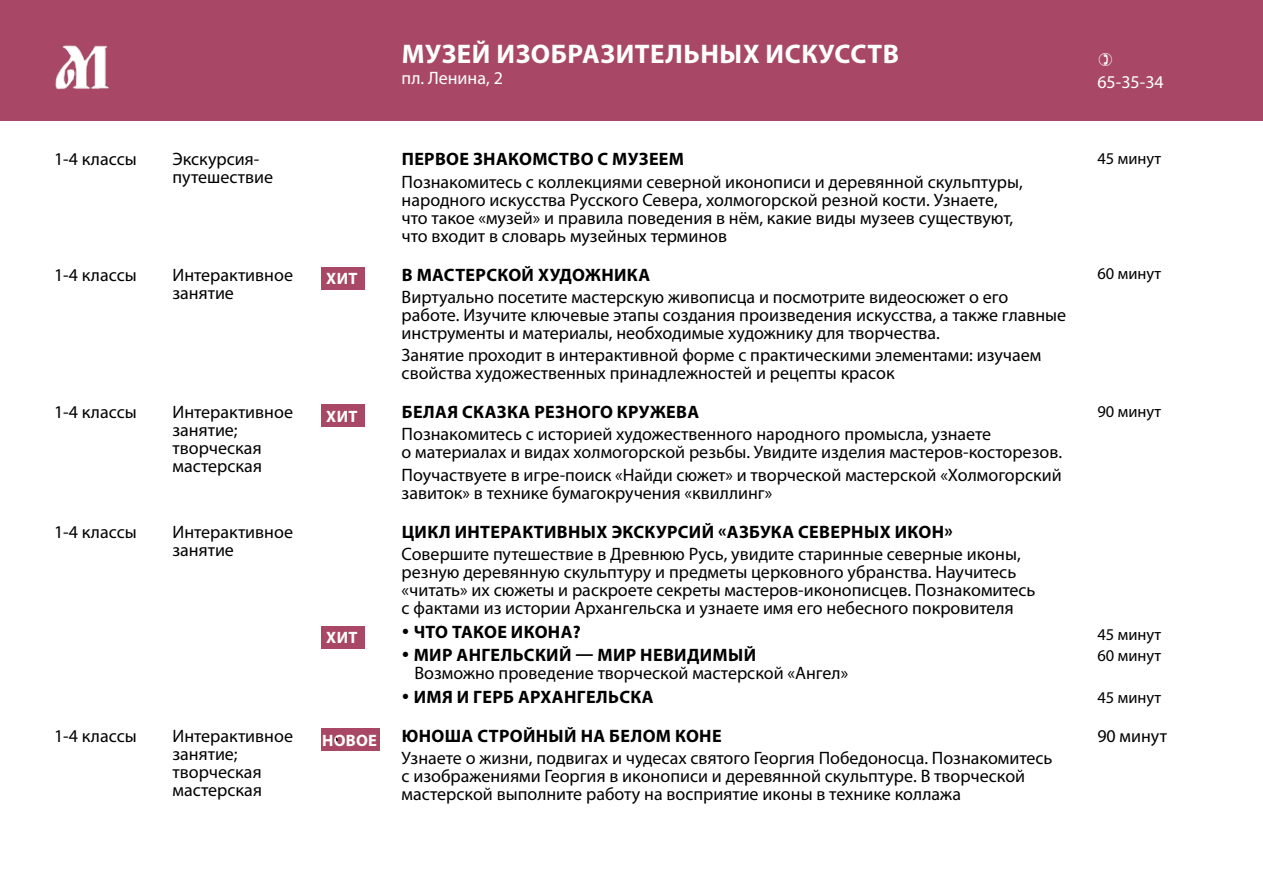
<style>
.page{position:relative;width:1263px;height:893px;background:#fff}
.page>*{position:absolute;margin:0;border:0;box-sizing:border-box;transform-origin:0 0}
.t1{font:700 27px "Myriad Pro";letter-spacing:.02em;color:#fff}
.t2{font:18px/18px "Myriad Pro";color:#000}
.t3{font:700 18px "Myriad Pro";letter-spacing:.02em;color:#000}
.t4{font:18px "Myriad Pro";color:#fff}
.t5{font:16.5px/20.7px "Myriad Pro";color:#000}
.t6{font:700 16.5px "Myriad Pro";letter-spacing:.02em;color:#fff}
.s1{font-weight:700}
</style>
<div class="page">
<div style="left:0;top:0;width:1263px;height:121px;background:#a84866"></div>
<img style="left:55px;top:45px;width:54px;height:45px">
<div style="left:321px;top:267px;width:43px;height:23px;background:#a84866"></div>
<div style="left:321px;top:405px;width:43px;height:22px;background:#a84866"></div>
<div style="left:321px;top:626px;width:43px;height:23px;background:#a84866"></div>
<div style="left:321px;top:729px;width:58px;height:22px;background:#a84866"></div>
<h1 class="t1" style="left:402px;top:36px;width:499px">МУЗЕЙ ИЗОБРАЗИТЕЛЬНЫХ ИСКУССТВ</h1>
<p class="t4" style="left:402px;top:66px;width:103px">пл. Ленина, 2</p>
<p class="t4" style="left:1097px;top:71px;width:68px">65-35-34</p>
<p class="t2" style="left:54px;top:150px;width:84px">1-4 классы</p>
<p class="t2" style="left:172px;top:150px;width:102px">Экскурсия&shy;путешествие</p>
<p class="t3" style="left:402px;top:147px;width:284px">ПЕРВОЕ ЗНАКОМСТВО С МУЗЕЕМ</p>
<p class="t2" style="left:402px;top:172px;width:623px">Познакомитесь с коллекциями северной иконописи и деревянной скульптуры, народного искусства Русского Севера, холмогорской резной кости. Узнаете, что такое «музей» и правила поведения в нём, какие виды музеев существуют, что входит в словарь музейных терминов</p>
<p class="t2" style="left:54px;top:265px;width:84px">1-4 классы</p>
<p class="t2" style="left:172px;top:265px;width:122px">Интерактивное занятие</p>
<p class="t6" style="left:326px;top:268px;width:33px">ХИТ</p>
<p class="t3" style="left:402px;top:263px;width:250px">В МАСТЕРСКОЙ ХУДОЖНИКА</p>
<p class="t2" style="left:402px;top:287px;width:666px">Виртуально посетите мастерскую живописца и посмотрите видеосюжет о его работе. Изучите ключевые этапы создания произведения искусства, а также главные инструменты и материалы, необходимые художнику для творчества.</p>
<p class="t2" style="left:402px;top:346px;width:641px">Занятие проходит в интерактивной форме с практическими элементами: изучаем свойства художественных принадлежностей и рецепты красок</p>
<p class="t2" style="left:54px;top:403px;width:84px">1-4 классы</p>
<p class="t2" style="left:172px;top:403px;width:122px">Интерактивное занятие; творческая мастерская</p>
<p class="t6" style="left:326px;top:405px;width:33px">ХИТ</p>
<p class="t3" style="left:402px;top:400px;width:299px">БЕЛАЯ СКАЗКА РЕЗНОГО КРУЖЕВА</p>
<p class="t2" style="left:402px;top:425px;width:662px">Познакомитесь с историей художественного народного промысла, узнаете<br>о материалах и видах холмогорской резьбы. Увидите изделия мастеров-косторезов.</p>
<p class="t2" style="left:402px;top:465px;width:661px">Поучаствуете в игре-поиск «Найди сюжет» и творческой мастерской «Холмогорский завиток» в технике бумагокручения «квиллинг»</p>
<p class="t2" style="left:54px;top:522px;width:84px">1-4 классы</p>
<p class="t2" style="left:172px;top:522px;width:122px">Интерактивное занятие</p>
<p class="t6" style="left:326px;top:627px;width:33px">ХИТ</p>
<p class="t3" style="left:402px;top:520px;width:553px">ЦИКЛ ИНТЕРАКТИВНЫХ ЭКСКУРСИЙ «АЗБУКА СЕВЕРНЫХ ИКОН»</p>
<p class="t2" style="left:402px;top:545px;width:635px">Совершите путешествие в Древнюю Русь, увидите старинные северные иконы, резную деревянную скульптуру и предметы церковного убранства. Научитесь «читать» их сюжеты и раскроете секреты мастеров-иконописцев. Познакомитесь с фактами из истории Архангельска и узнаете имя его небесного покровителя</p>
<p class="t3" style="left:402px;top:620px;width:181px">• ЧТО ТАКОЕ ИКОНА?</p>
<p class="t2" style="left:414px;top:646px;width:435px;text-indent:-13px">• <span class="s1">МИР АНГЕЛЬСКИЙ — МИР НЕВИДИМЫЙ<br></span>Возможно проведение творческой мастерской «Ангел»</p>
<p class="t3" style="left:402px;top:685px;width:254px">• ИМЯ И ГЕРБ АРХАНГЕЛЬСКА</p>
<p class="t2" style="left:54px;top:727px;width:84px">1-4 классы</p>
<p class="t2" style="left:172px;top:727px;width:122px">Интерактивное занятие; творческая мастерская</p>
<p class="t6" style="left:322px;top:729px;width:57px">НОВОЕ</p>
<p class="t3" style="left:402px;top:724px;width:321px">ЮНОША СТРОЙНЫЙ НА БЕЛОМ КОНЕ</p>
<p class="t2" style="left:402px;top:749px;width:652px">Узнаете о жизни, подвигах и чудесах святого Георгия Победоносца. Познакомитесь с изображениями Георгия в иконописи и деревянной скульптуре. В творческой мастерской выполните работу на восприятие иконы в технике коллажа</p>
<p class="t5" style="left:1097px;top:148px;width:65px">45 минут</p>
<p class="t5" style="left:1097px;top:263px;width:65px">60 минут</p>
<p class="t5" style="left:1097px;top:401px;width:65px">90 минут</p>
<p class="t5" style="left:1097px;top:624px;width:65px">45 минут<br>60 минут</p>
<p class="t5" style="left:1097px;top:686px;width:65px">45 минут</p>
<p class="t2" style="left:1097px;top:727px;width:71px">90 минут</p>
</div>
